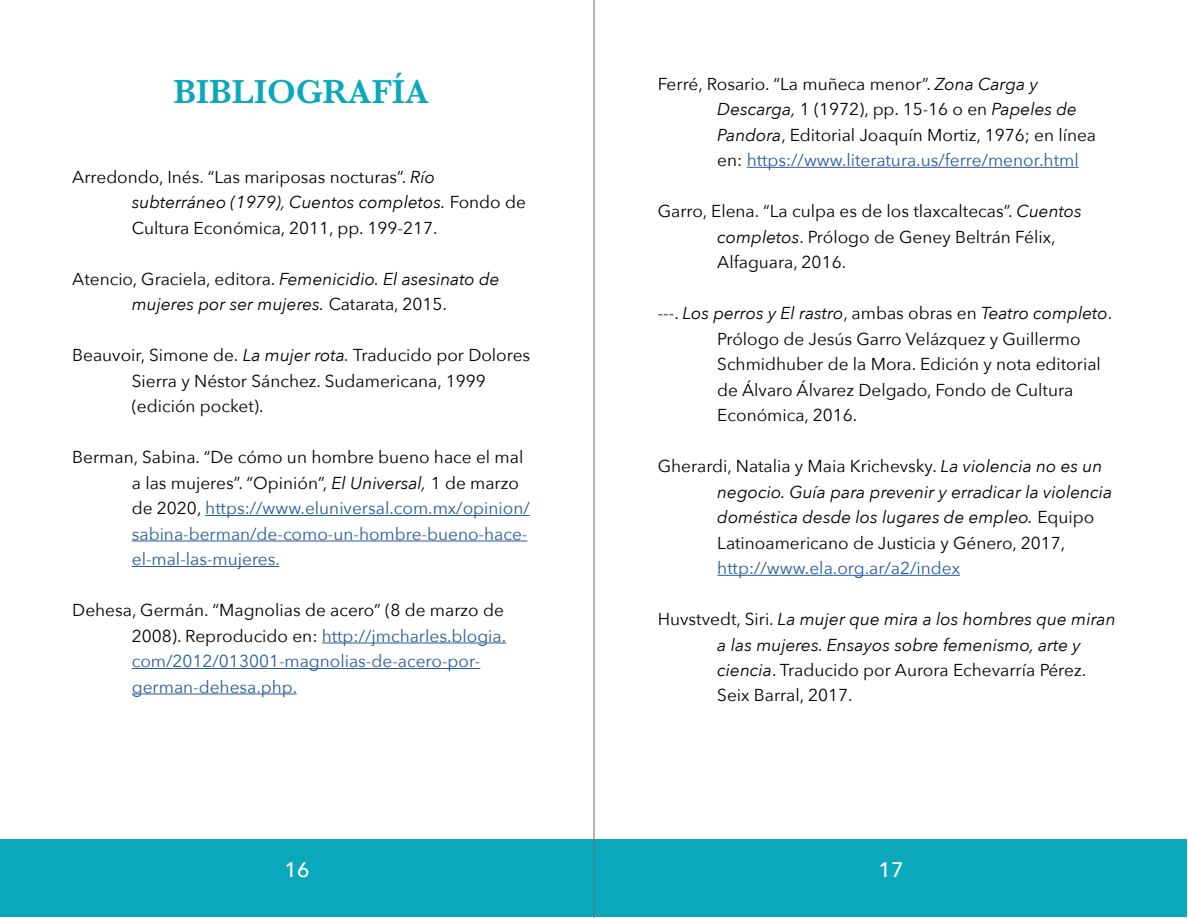
<style>
.page{position:relative;width:1188px;height:918px;background:#fff}
.page>*{position:absolute;margin:0;border:0;box-sizing:border-box;transform-origin:0 0}
.t1{font:600 34.5px "Baskerville";color:#0ba8bc}
.t2{font:500 21px "Avenir Next";color:#fff}
.t3{font:17.25px/25.5px "Avenir Next";color:#000}
.t4{font:italic 17.25px/25.5px "Avenir Next";color:#000}
.t5{font:17.25px/25.5px "Avenir Next";color:#275b9b}
.s1{font-style:italic}
.s2{font-style:normal}
.s3{color:#000}
.s4{font-style:italic;color:#000}
.s5{color:#275b9b}
</style>
<div class="page">
<div style="left:1px;top:840px;width:1186px;height:77px;background:#0ba8bc"></div>
<hr style="left:594px;top:0;width:1px;height:918px;background:#6d6d6c">
<hr style="left:747px;top:167px;width:332px;height:1px;background:#275b9b">
<hr style="left:717px;top:575px;width:243px;height:1px;background:#275b9b">
<hr style="left:205px;top:515px;width:325px;height:1px;background:#275b9b">
<hr style="left:132px;top:541px;width:395px;height:1px;background:#275b9b">
<hr style="left:132px;top:566px;width:147px;height:1px;background:#275b9b">
<hr style="left:322px;top:643px;width:184px;height:1px;background:#275b9b">
<hr style="left:132px;top:668px;width:348px;height:1px;background:#275b9b">
<hr style="left:132px;top:694px;width:165px;height:1px;background:#275b9b">
<h1 class="t1" style="left:174px;top:68px;width:257px">BIBLIOGRAFÍA</h1>
<p class="t3" style="left:132px;top:163px;width:396px;text-indent:-60px">Arredondo, Inés. “Las mariposas nocturas”. <span class="s1">Río subterráneo (1979), Cuentos completos.</span> Fondo de<br>Cultura Económica, 2011, pp. 199-217.</p>
<p class="t4" style="left:72px;top:265px;width:429px;text-align:center"><span class="s2">Atencio, Graciela, editora.</span> Femenicidio. El asesinato de mujeres por ser mujeres. <span class="s2">Catarata, 2015.</span></p>
<p class="t3" style="left:132px;top:342px;width:400px;text-indent:-60px">Beauvoir, Simone de. <span class="s1">La mujer rota.</span> Traducido por Dolores<br>Sierra y Néstor Sánchez. Sudamericana, 1999 (edición pocket).</p>
<p class="t5" style="left:132px;top:444px;width:399px;text-indent:-60px"><span class="s3">Berman, Sabina. “De cómo un hombre bueno hace el mal a las mujeres”. “Opinión”,</span> <span class="s4">El Universal,</span> <span class="s3">1 de marzo de 2020,</span> https://www.eluniversal.com.mx/opinion/ sabina-berman/de-como-un-hombre-bueno-hace&shy;el-mal-las-mujeres.</p>
<p class="t5" style="left:132px;top:597px;width:376px;text-indent:-60px"><span class="s3">Dehesa, Germán. “Magnolias de acero” (8 de marzo de 2008). Reproducido en:</span> http://jmcharles.blogia. com/2012/013001-magnolias-de-acero-por&shy;german-dehesa.php.</p>
<p class="t3" style="left:717px;top:70px;width:380px;text-indent:-60px">Ferré, Rosario. “La muñeca menor”. <span class="s1">Zona Carga y Descarga,</span> 1 (1972), pp. 15-16 o en <span class="s1">Papeles de Pandora</span>, Editorial Joaquín Mortiz, 1976; en línea en: <span class="s5">https://www.literatura.us/ferre/menor.html</span></p>
<p class="t3" style="left:717px;top:198px;width:366px;text-indent:-60px">Garro, Elena. “La culpa es de los tlaxcaltecas”. <span class="s1">Cuentos completos</span>. Prólogo de Geney Beltrán Félix,<br>Alfaguara, 2016.</p>
<p class="t3" style="left:717px;top:300px;width:397px;text-indent:-60px">---. <span class="s1">Los perros y El rastro</span>, ambas obras en <span class="s1">Teatro completo</span>.<br>Prólogo de Jesús Garro Velázquez y Guillermo Schmidhuber de la Mora. Edición y nota editorial de Álvaro Álvarez Delgado, Fondo de Cultura Económica, 2016.</p>
<p class="t4" style="left:717px;top:452px;width:397px;text-indent:-60px"><span class="s2">Gherardi, Natalia y Maia Krichevsky.</span> La violencia no es un negocio. Guía para prevenir y erradicar la violencia doméstica desde los lugares de empleo. <span class="s2">Equipo Latinoamericano de Justicia y Género, 2017,</span></p>
<p class="t5" style="left:717px;top:555px;width:244px">http://www.ela.org.ar/a2/index</p>
<p class="t4" style="left:717px;top:605px;width:400px;text-indent:-60px"><span class="s2">Huvstvedt, Siri.</span> La mujer que mira a los hombres que miran a las mujeres. Ensayos sobre femenismo, arte y ciencia<span class="s2">. Traducido por Aurora Echevarría Pérez.<br>Seix Barral, 2017.</span></p>
<p class="t2" style="left:285px;top:852px;width:26px">16</p>
<p class="t2" style="left:879px;top:852px;width:26px">17</p>
</div>
